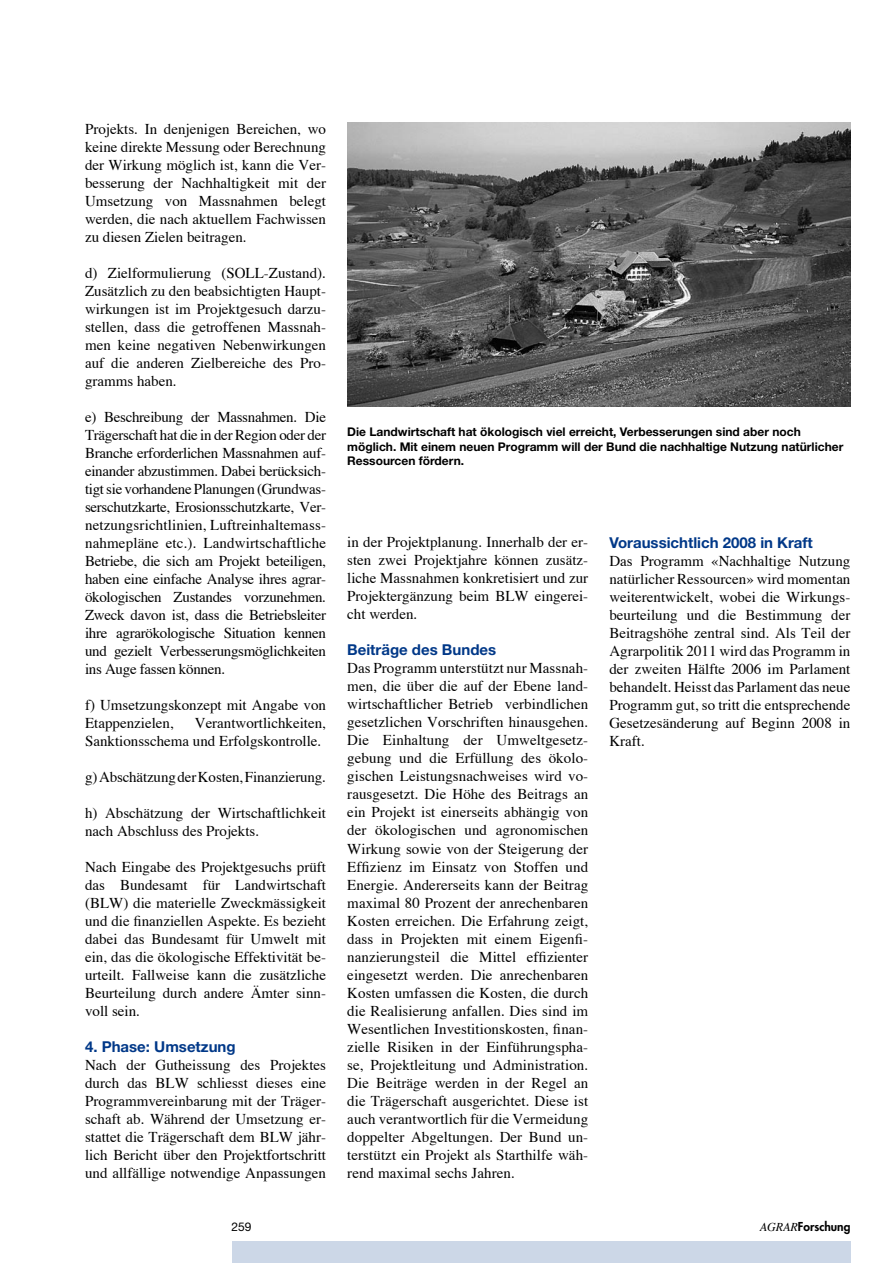
<style>
.page{position:relative;width:893px;height:1263px;background:#fff}
.page>*{position:absolute;margin:0;border:0;box-sizing:border-box;transform-origin:0 0}
.t1{font:15px/18px "Times";color:#000;text-align:justify}
.t2{font:700 15px "Helvetica Neue";color:#003888}
.t3{font:700 12px/14.4px "Helvetica Neue";color:#000}
.t4{font:800 12px "Futura";color:#000}
.t5{font:12px "Helvetica Neue";color:#000}
.s1{font-family:"Times";font-weight:400;font-style:italic}
</style>
<div class="page">
<div style="left:232px;top:1242px;width:618px;height:21px;background:#ccd7e7"></div>
<img style="left:347px;top:122px;width:503px;height:285px">
<p class="t1" style="left:85px;top:119px;width:242px">Projekts. In denjenigen Bereichen, wo keine direkte Messung oder Berechnung der Wirkung möglich ist, kann die Ver&shy;besserung der Nachhaltigkeit mit der Umsetzung von Massnahmen belegt werden, die nach aktuellem Fachwissen zu diesen Zielen beitragen.</p>
<p class="t1" style="left:85px;top:263px;width:242px">d) Zielformulierung (SOLL-Zustand).<br>Zusätzlich zu den beabsichtigten Haupt&shy;wirkungen ist im Projektgesuch darzu&shy;stellen, dass die getroffenen Massnah&shy;men keine negativen Nebenwirkungen auf die anderen Zielbereiche des Pro&shy;gramms haben.</p>
<p class="t1" style="left:85px;top:407px;width:243px">e) Beschreibung der Massnahmen. Die Trägerschaft hat die in der Region oder der Branche erforderlichen Massnahmen auf&shy;einander abzustimmen. Dabei berücksich&shy;tigt sie vorhandene Planungen (Grundwas&shy;serschutzkarte, Erosionsschutzkarte, Ver&shy;netzungsrichtlinien, Luftreinhaltemass&shy;nahmepläne etc.). Landwirtschaftliche Betriebe, die sich am Projekt beteiligen, haben eine einfache Analyse ihres agrar&shy;ökologischen Zustandes vorzunehmen.<br>Zweck davon ist, dass die Betriebsleiter ihre agrarökologische Situation kennen und gezielt Verbesserungsmöglichkeiten ins Auge fassen können.</p>
<p class="t1" style="left:85px;top:696px;width:242px">f) Umsetzungskonzept mit Angabe von<br>Etappenzielen,</p>
<p class="t1" style="left:85px;top:714px;width:242px;text-indent:110px">Verantwortlichkeiten,<br>Sanktionsschema und Erfolgskontrolle.</p>
<p class="t1" style="left:85px;top:768px;width:242px">g) Abschätzung der Kosten, Finanzierung.</p>
<p class="t1" style="left:85px;top:803px;width:242px">h) Abschätzung der Wirtschaftlichkeit nach Abschluss des Projekts.</p>
<p class="t1" style="left:85px;top:857px;width:242px">Nach Eingabe des Projektgesuchs prüft das Bundesamt für Landwirtschaft (BLW) die materielle Zweckmässigkeit und die finanziellen Aspekte. Es bezieht dabei das Bundesamt für Umwelt mit ein, das die ökologische Effektivität be&shy;urteilt. Fallweise kann die zusätzliche Beurteilung durch andere Ämter sinn&shy;voll sein.</p>
<p class="t2" style="left:85px;top:1037px;width:152px">4. Phase: Umsetzung</p>
<p class="t1" style="left:85px;top:1055px;width:242px">Nach der Gutheissung des Projektes durch das BLW schliesst dieses eine Programmvereinbarung mit der Träger&shy;schaft ab. Während der Umsetzung er&shy;stattet die Trägerschaft dem BLW jähr&shy;lich Bericht über den Projektfortschritt und allfällige notwendige Anpassungen</p>
<p class="t3" style="left:347px;top:424px;width:498px">Die Landwirtschaft hat ökologisch viel erreicht, Verbesserungen sind aber noch möglich. Mit einem neuen Programm will der Bund die nachhaltige Nutzung natürlicher<br>Ressourcen fördern.</p>
<p class="t1" style="left:347px;top:533px;width:242px">in der Projektplanung. Innerhalb der er&shy;sten zwei Projektjahre können zusätz&shy;liche Massnahmen konkretisiert und zur Projektergänzung beim BLW eingerei&shy;cht werden.</p>
<p class="t2" style="left:347px;top:641px;width:150px">Beiträge des Bundes</p>
<p class="t1" style="left:347px;top:659px;width:243px">Das Programm unterstützt nur Massnah&shy;men, die über die auf der Ebene land&shy;wirtschaftlicher Betrieb verbindlichen gesetzlichen Vorschriften hinausgehen.<br>Die Einhaltung der Umweltgesetz&shy;gebung und die Erfüllung des ökolo&shy;gischen Leistungsnachweises wird vo&shy;rausgesetzt. Die Höhe des Beitrags an ein Projekt ist einerseits abhängig von der ökologischen und agronomischen Wirkung sowie von der Steigerung der Effizienz im Einsatz von Stoffen und Energie. Andererseits kann der Beitrag maximal 80 Prozent der anrechenbaren Kosten erreichen. Die Erfahrung zeigt, dass in Projekten mit einem Eigenfi&shy;nanzierungsteil die Mittel effizienter eingesetzt werden. Die anrechenbaren Kosten umfassen die Kosten, die durch die Realisierung anfallen. Dies sind im Wesentlichen Investitionskosten, finan&shy;zielle Risiken in der Einführungspha&shy;se, Projektleitung und Administration.<br>Die Beiträge werden in der Regel an die Trägerschaft ausgerichtet. Diese ist auch verantwortlich für die Vermeidung doppelter Abgeltungen. Der Bund un&shy;terstützt ein Projekt als Starthilfe wäh&shy;rend maximal sechs Jahren.</p>
<p class="t2" style="left:609px;top:533px;width:205px">Voraussichtlich 2008 in Kraft</p>
<p class="t1" style="left:609px;top:551px;width:242px">Das Programm «Nachhaltige Nutzung natürlicher Ressourcen» wird momentan weiterentwickelt, wobei die Wirkungs&shy;beurteilung und die Bestimmung der Beitragshöhe zentral sind. Als Teil der Agrarpolitik 2011 wird das Programm in der zweiten Hälfte 2006 im Parlament behandelt. Heisst das Parlament das neue Programm gut, so tritt die entsprechende Gesetzesänderung auf Beginn 2008 in Kraft.</p>
<p class="t5" style="left:232px;top:1220px;width:22px">259</p>
<p class="t4" style="left:760px;top:1219px;width:92px"><span class="s1">AGRAR</span>Forschung</p>
</div>
